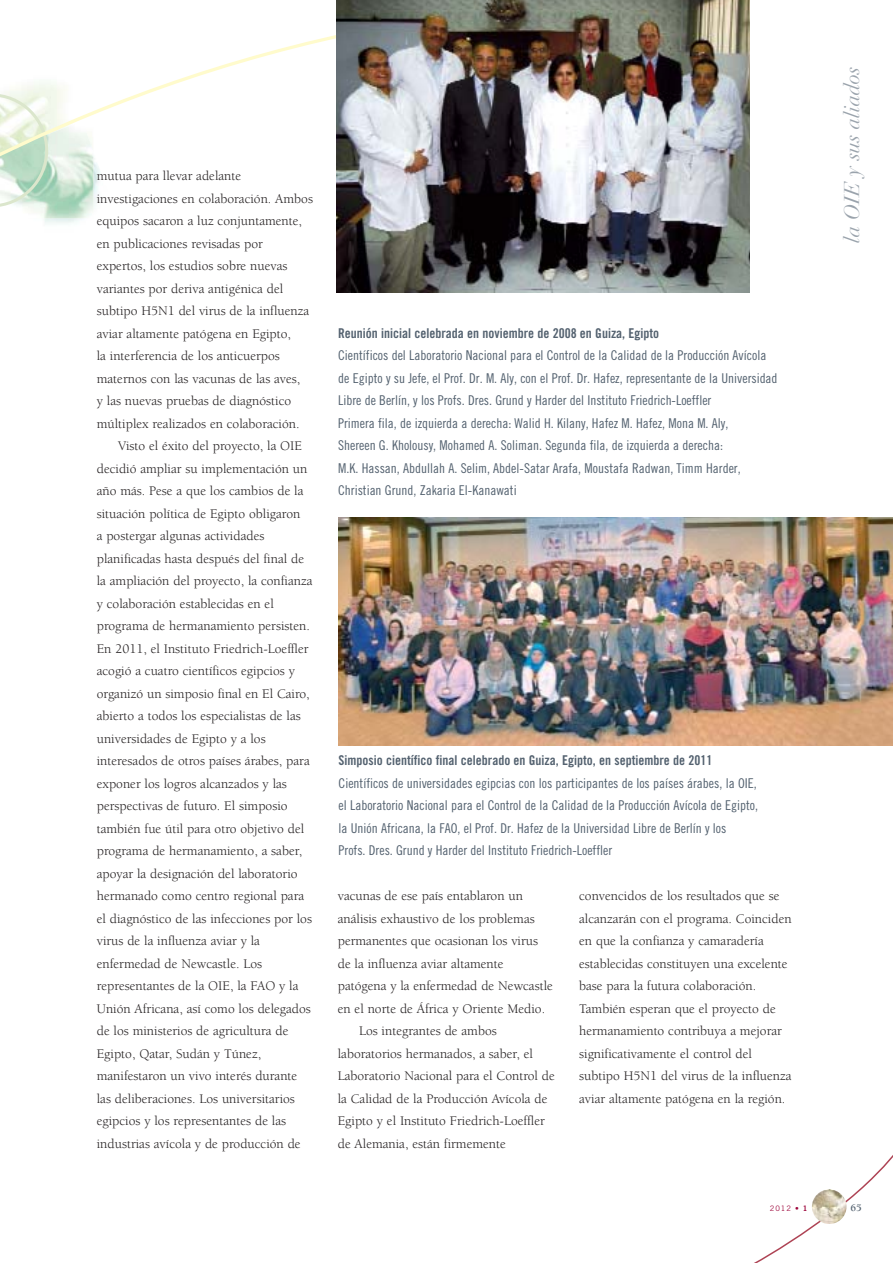
<style>
.page{position:relative;width:893px;height:1263px;background:#fff}
.page>*{position:absolute;margin:0;border:0;box-sizing:border-box;transform-origin:0 0}
.t1{font:italic 21px "Didot LH";color:#9aa3ac}
.t2{font:13.5px/22.5px "Berkeley";color:#231f20}
.t3{font:13.5px/22.5px "Trade Gothic LT Std Cn 18";color:#53616f}
.t4{font:13.5px "Trade Gothic LT Std Bd Cn 20";color:#53616f}
.t5{font:700 10.5px "Berkeley";color:#53616f}
.t6{font:7.5px "Trade Gothic LT Std";color:#9d053b}
.s1{font-weight:300}
.s2{font-family:"Trade Gothic LT Std Bd 2"}
</style>
<div class="page">
<svg style="left:0;top:35px;width:584px;height:483px"></svg>
<svg style="left:754px;top:1156px;width:138px;height:107px"></svg>
<img style="left:812px;top:1189px;width:34px;height:35px;border-radius:50%">
<img style="left:338px;top:518px;width:554px;height:227px">
<img style="left:336px;top:0;width:414px;height:293px">
<p class="t2" style="left:97px;top:166px;width:146px">mutua para llevar adelante</p>
<p class="t2" style="left:97px;top:188px;width:218px">investigaciones en colaboración. Ambos</p>
<p class="t2" style="left:97px;top:211px;width:207px">equipos sacaron a luz conjuntamente,</p>
<p class="t2" style="left:97px;top:233px;width:168px">en publicaciones revisadas por</p>
<p class="t2" style="left:97px;top:256px;width:192px">expertos, los estudios sobre nuevas</p>
<p class="t2" style="left:97px;top:278px;width:188px">variantes por deriva antigénica del</p>
<p class="t2" style="left:97px;top:301px;width:214px">subtipo H5N1 del virus de la influenza</p>
<p class="t2" style="left:97px;top:323px;width:196px">aviar altamente patógena en Egipto,</p>
<p class="t2" style="left:97px;top:346px;width:185px">la interferencia de los anticuerpos</p>
<p class="t2" style="left:97px;top:368px;width:205px">maternos con las vacunas de las aves,</p>
<p class="t2" style="left:97px;top:391px;width:196px">y las nuevas pruebas de diagnóstico</p>
<p class="t2" style="left:97px;top:413px;width:204px">múltiplex realizados en colaboración.</p>
<p class="t2" style="left:118px;top:436px;width:185px">Visto el éxito del proyecto, la OIE</p>
<p class="t2" style="left:97px;top:458px;width:212px">decidió ampliar su implementación un</p>
<p class="t2" style="left:97px;top:481px;width:208px">año más. Pese a que los cambios de la</p>
<p class="t2" style="left:97px;top:503px;width:205px">situación política de Egipto obligaron</p>
<p class="t2" style="left:97px;top:526px;width:169px">a postergar algunas actividades</p>
<p class="t2" style="left:97px;top:548px;width:209px">planificadas hasta después del final de</p>
<p class="t2" style="left:97px;top:571px;width:217px">la ampliación del proyecto, la confianza</p>
<p class="t2" style="left:97px;top:593px;width:179px">y colaboración establecidas en el</p>
<p class="t2" style="left:97px;top:616px;width:215px">programa de hermanamiento persisten.</p>
<p class="t2" style="left:97px;top:638px;width:213px">En 2011, el Instituto Friedrich-Loeffler</p>
<p class="t2" style="left:97px;top:661px;width:200px">acogió a cuatro científicos egipcios y</p>
<p class="t2" style="left:97px;top:683px;width:214px">organizó un simposio final en El Cairo,</p>
<p class="t2" style="left:97px;top:706px;width:205px">abierto a todos los especialistas de las</p>
<p class="t2" style="left:97px;top:728px;width:170px">universidades de Egipto y a los</p>
<p class="t2" style="left:97px;top:751px;width:215px">interesados de otros países árabes, para</p>
<p class="t2" style="left:97px;top:773px;width:192px">exponer los logros alcanzados y las</p>
<p class="t2" style="left:97px;top:796px;width:192px">perspectivas de futuro. El simposio</p>
<p class="t2" style="left:97px;top:818px;width:209px">también fue útil para otro objetivo del</p>
<p class="t2" style="left:97px;top:841px;width:207px">programa de hermanamiento, a saber,</p>
<p class="t2" style="left:97px;top:863px;width:202px">apoyar la designación del laboratorio</p>
<p class="t2" style="left:97px;top:886px;width:209px">hermanado como centro regional para</p>
<p class="t2" style="left:97px;top:908px;width:217px">el diagnóstico de las infecciones por los</p>
<p class="t2" style="left:97px;top:931px;width:165px">virus de la influenza aviar y la</p>
<p class="t2" style="left:97px;top:953px;width:167px">enfermedad de Newcastle. Los</p>
<p class="t2" style="left:97px;top:976px;width:203px">representantes de la OIE, la FAO y la</p>
<p class="t2" style="left:97px;top:998px;width:216px">Unión Africana, así como los delegados</p>
<p class="t2" style="left:97px;top:1021px;width:193px">de los ministerios de agricultura de</p>
<p class="t2" style="left:97px;top:1043px;width:166px">Egipto, Qatar, Sudán y Túnez,</p>
<p class="t2" style="left:97px;top:1066px;width:202px">manifestaron un vivo interés durante</p>
<p class="t2" style="left:97px;top:1088px;width:200px">las deliberaciones. Los universitarios</p>
<p class="t2" style="left:97px;top:1111px;width:191px">egipcios y los representantes de las</p>
<p class="t2" style="left:97px;top:1133px;width:205px">industrias avícola y de producción de</p>
<p class="t4" style="left:338px;top:328px;width:323px">Reunión inicial celebrada en noviembre de 2008 en Guiza, Egipto</p>
<p class="t3" style="left:338px;top:345px;width:441px">Científicos del Laboratorio Nacional para el Control de la Calidad de la Producción Avícola de Egipto y su Jefe, el Prof. Dr. M. Aly, con el Prof. Dr. Hafez, representante de la Universidad Libre de Berlín, y los Profs. Dres. Grund y Harder del Instituto Friedrich-Loeffler<br>Primera fila, de izquierda a derecha: Walid H. Kilany, Hafez M. Hafez, Mona M. Aly,<br>Shereen G. Kholousy, Mohamed A. Soliman. Segunda fila, de izquierda a derecha:<br>M.K. Hassan, Abdullah A. Selim, Abdel-Satar Arafa, Moustafa Radwan, Timm Harder, Christian Grund, Zakaria El-Kanawati</p>
<h1 class="t1" style="left:844px;top:243px;width:179px;rotate:-90deg">la OIE y sus aliados</h1>
<p class="t4" style="left:339px;top:755px;width:375px">Simposio científico final celebrado en Guiza, Egipto, en septiembre de 2011</p>
<p class="t3" style="left:339px;top:773px;width:421px">Científicos de universidades egipcias con los participantes de los países árabes, la OIE, el Laboratorio Nacional para el Control de la Calidad de la Producción Avícola de Egipto, la Unión Africana, la FAO, el Prof. Dr. Hafez de la Universidad Libre de Berlín y los<br>Profs. Dres. Grund y Harder del Instituto Friedrich-Loeffler</p>
<p class="t2" style="left:338px;top:886px;width:187px">vacunas de ese país entablaron un</p>
<p class="t2" style="left:338px;top:908px;width:199px">análisis exhaustivo de los problemas</p>
<p class="t2" style="left:338px;top:931px;width:202px">permanentes que ocasionan los virus</p>
<p class="t2" style="left:338px;top:953px;width:167px">de la influenza aviar altamente</p>
<p class="t2" style="left:338px;top:976px;width:217px">patógena y la enfermedad de Newcastle</p>
<p class="t2" style="left:338px;top:998px;width:209px">en el norte de África y Oriente Medio.</p>
<p class="t2" style="left:359px;top:1021px;width:139px">Los integrantes de ambos</p>
<p class="t2" style="left:338px;top:1043px;width:197px">laboratorios hermanados, a saber, el</p>
<p class="t2" style="left:338px;top:1066px;width:219px">Laboratorio Nacional para el Control de</p>
<p class="t2" style="left:338px;top:1088px;width:211px">la Calidad de la Producción Avícola de</p>
<p class="t2" style="left:338px;top:1111px;width:209px">Egipto y el Instituto Friedrich-Loeffler</p>
<p class="t2" style="left:338px;top:1133px;width:170px">de Alemania, están firmemente</p>
<p class="t2" style="left:579px;top:886px;width:214px">convencidos de los resultados que se alcanzarán con el programa. Coinciden en que la confianza y camaradería establecidas constituyen una excelente base para la futura colaboración.<br>También esperan que el proyecto de hermanamiento contribuya a mejorar significativamente el control del subtipo H5N1 del virus de la influenza aviar altamente patógena en la región.</p>
<p class="t6" style="left:770px;top:1206px;width:39px">2012 <span class="s1">•</span> <span class="s2">1</span></p>
<p class="t5" style="left:850px;top:1204px;width:13px">65</p>
</div>
